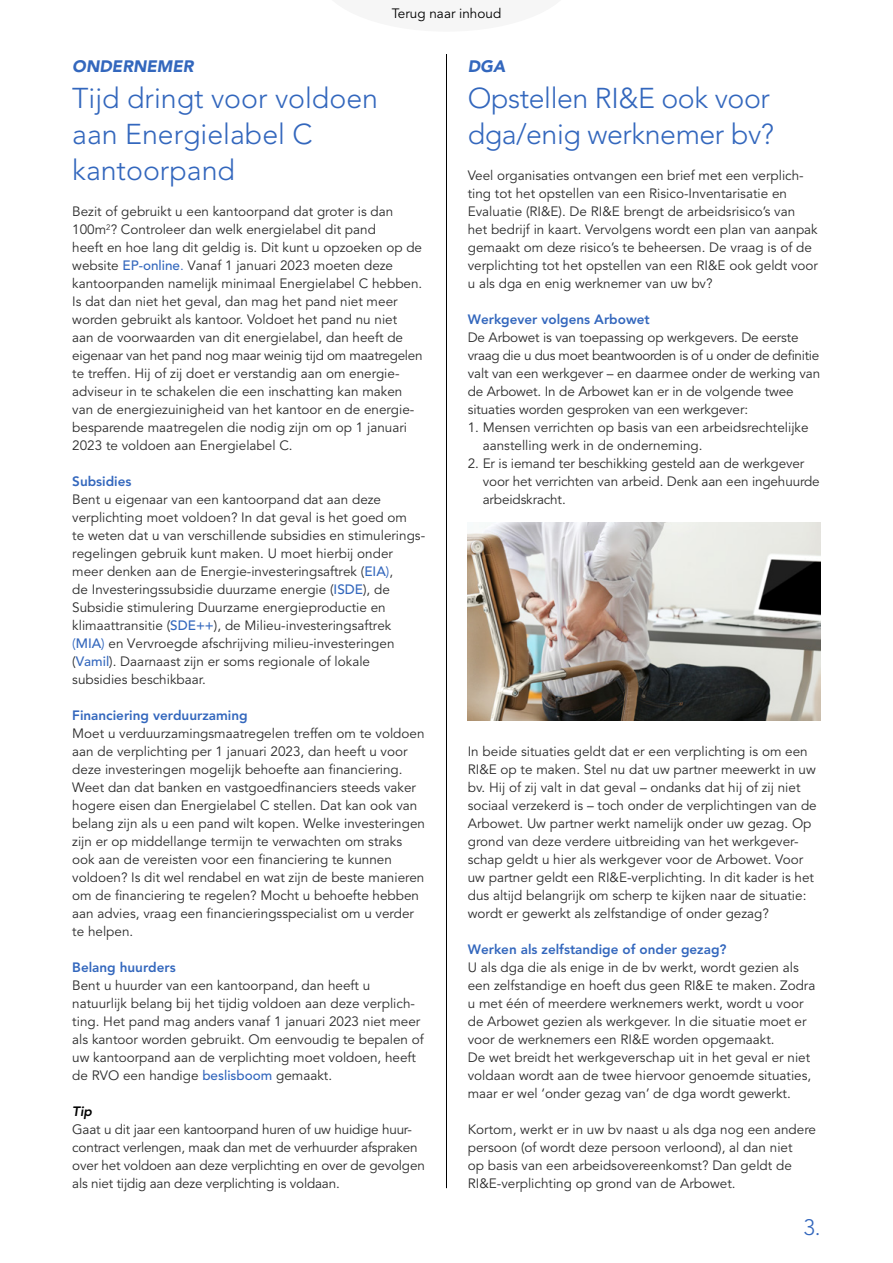
<style>
.page{position:relative;width:893px;height:1263px;background:#fff}
.page>*{position:absolute;margin:0;border:0;box-sizing:border-box;transform-origin:0 0}
.t1{font:300 28.5px/36px "Avenir LT";color:#3367bd}
.t2{font:300 22.2px "Avenir LT";color:#3367bd}
.t3{font:italic 900 16.5px "Avenir LT";color:#3367bd}
.t4{font:13.5px/18px "Avenir LT";color:#2c2c2c}
.t5{font:800 13.5px "Avenir LT";color:#3367bd}
.t6{font:13.5px "Avenir LT";color:#000}
.t7{font:italic 800 13.5px "Avenir LT";color:#000}
.s1{font-weight:500;color:#3367bd}
.s2{color:#3367bd}
</style>
<div class="page">
<hr style="left:446px;top:54px;width:1px;height:1134px;background:#000">
<img style="left:468px;top:522px;width:353px;height:198px">
<p class="t6" style="left:392px;top:5px;width:111px">Terug naar inhoud</p>
<p class="t3" style="left:72px;top:56px;width:123px">ONDERNEMER</p>
<h1 class="t1" style="left:72px;top:80px;width:307px">Tijd dringt voor voldoen aan Energielabel C kantoorpand</h1>
<p class="t4" style="left:72px;top:203px;width:352px">Bezit of gebruikt u een kantoorpand dat groter is dan 100m<sup>2</sup>? Controleer dan welk energielabel dit pand<br>heeft en hoe lang dit geldig is. Dit kunt u opzoeken op de website <span class="s1">EP-online</span><span class="s2">.</span> Vanaf 1 januari 2023 moeten deze kantoorpanden namelijk minimaal Energielabel C hebben.<br>Is dat dan niet het geval, dan mag het pand niet meer worden gebruikt als kantoor. Voldoet het pand nu niet<br>aan de voorwaarden van dit energielabel, dan heeft de eigenaar van het pand nog maar weinig tijd om maatregelen te treffen. Hij of zij doet er verstandig aan om energie&shy;adviseur in te schakelen die een inschatting kan maken van de energiezuinigheid van het kantoor en de energie&shy;besparende maatregelen die nodig zijn om op 1 januari 2023 te voldoen aan Energielabel C.</p>
<p class="t5" style="left:72px;top:473px;width:61px">Subsidies</p>
<p class="t4" style="left:72px;top:491px;width:354px">Bent u eigenaar van een kantoorpand dat aan deze verplichting moet voldoen? In dat geval is het goed om<br>te weten dat u van verschillende subsidies en stimulerings&shy;regelingen gebruik kunt maken. U moet hierbij onder meer denken aan de Energie-investeringsaftrek (<span class="s1">EIA</span><span class="s2">)</span>,<br>de Investeringssubsidie duurzame energie (<span class="s1">ISDE</span>), de Subsidie stimulering Duurzame energieproductie en klimaattransitie (<span class="s1">SDE++</span>), de Milieu-investeringsaftrek <span class="s2">(</span><span class="s1">MIA</span><span class="s2">)</span> en Vervroegde afschrijving milieu-investeringen (<span class="s1">Vamil</span>). Daarnaast zijn er soms regionale of lokale subsidies beschikbaar.</p>
<p class="t5" style="left:72px;top:707px;width:177px">Financiering verduurzaming</p>
<p class="t4" style="left:72px;top:725px;width:354px">Moet u verduurzamingsmaatregelen treffen om te voldoen aan de verplichting per 1 januari 2023, dan heeft u voor deze investeringen mogelijk behoefte aan financiering.<br>Weet dan dat banken en vastgoedfinanciers steeds vaker hogere eisen dan Energielabel C stellen. Dat kan ook van belang zijn als u een pand wilt kopen. Welke investeringen zijn er op middellange termijn te verwachten om straks ook aan de vereisten voor een financiering te kunnen voldoen? Is dit wel rendabel en wat zijn de beste manieren om de financiering te regelen? Mocht u behoefte hebben aan advies, vraag een financieringsspecialist om u verder te helpen.</p>
<p class="t5" style="left:72px;top:959px;width:105px">Belang huurders</p>
<p class="t4" style="left:72px;top:977px;width:353px">Bent u huurder van een kantoorpand, dan heeft u natuurlijk belang bij het tijdig voldoen aan deze verplich&shy;ting. Het pand mag anders vanaf 1 januari 2023 niet meer als kantoor worden gebruikt. Om eenvoudig te bepalen of uw kantoorpand aan de verplichting moet voldoen, heeft de RVO een handige <span class="s1">beslisboom</span> gemaakt.</p>
<p class="t7" style="left:72px;top:1103px;width:21px">Tip</p>
<p class="t4" style="left:72px;top:1121px;width:354px">Gaat u dit jaar een kantoorpand huren of uw huidige huur&shy;contract verlengen, maak dan met de verhuurder afspraken over het voldoen aan deze verplichting en over de gevolgen als niet tijdig aan deze verplichting is voldaan.</p>
<p class="t3" style="left:468px;top:56px;width:39px">DGA</p>
<h1 class="t1" style="left:468px;top:80px;width:308px">Opstellen RI&amp;E ook voor dga/enig werknemer bv?</h1>
<p class="t4" style="left:468px;top:167px;width:352px">Veel organisaties ontvangen een brief met een verplich&shy;ting tot het opstellen van een Risico-Inventarisatie en Evaluatie (RI&amp;E). De RI&amp;E brengt de arbeidsrisico’s van het bedrijf in kaart. Vervolgens wordt een plan van aanpak gemaakt om deze risico’s te beheersen. De vraag is of de verplichting tot het opstellen van een RI&amp;E ook geldt voor</p>
<p class="t4" style="left:468px;top:275px;width:246px">u als dga en enig werknemer van uw bv?</p>
<p class="t5" style="left:468px;top:311px;width:183px">Werkgever volgens Arbowet</p>
<p class="t4" style="left:468px;top:329px;width:354px">De Arbowet is van toepassing op werkgevers. De eerste vraag die u dus moet beantwoorden is of u onder de definitie valt van een werkgever – en daarmee onder de werking van de Arbowet. In de Arbowet kan er in de volgende twee situaties worden gesproken van een werkgever:</p>
<p class="t4" style="left:483px;top:419px;width:327px;text-indent:-15px">1. Mensen verrichten op basis van een arbeidsrechtelijke aanstelling werk in de onderneming.</p>
<p class="t4" style="left:483px;top:455px;width:339px;text-indent:-15px">2. Er is iemand ter beschikking gesteld aan de werkgever voor het verrichten van arbeid. Denk aan een ingehuurde arbeidskracht.</p>
<p class="t4" style="left:468px;top:743px;width:351px">In beide situaties geldt dat er een verplichting is om een RI&amp;E op te maken. Stel nu dat uw partner meewerkt in uw bv. Hij of zij valt in dat geval – ondanks dat hij of zij niet sociaal verzekerd is – toch onder de verplichtingen van de Arbowet. Uw partner werkt namelijk onder uw gezag. Op grond van deze verdere uitbreiding van het werkgever&shy;schap geldt u hier als werkgever voor de Arbowet. Voor uw partner geldt een RI&amp;E-verplichting. In dit kader is het dus altijd belangrijk om scherp te kijken naar de situatie: wordt er gewerkt als zelfstandige of onder gezag?</p>
<p class="t5" style="left:468px;top:941px;width:260px">Werken als zelfstandige of onder gezag?</p>
<p class="t4" style="left:468px;top:959px;width:349px">U als dga die als enige in de bv werkt, wordt gezien als een zelfstandige en hoeft dus geen RI&amp;E te maken. Zodra u met één of meerdere werknemers werkt, wordt u voor de Arbowet gezien als werkgever. In die situatie moet er voor de werknemers een RI&amp;E worden opgemaakt.<br>De wet breidt het werkgeverschap uit in het geval er niet voldaan wordt aan de twee hiervoor genoemde situaties, maar er wel ‘onder gezag van’ de dga wordt gewerkt.</p>
<p class="t4" style="left:468px;top:1121px;width:350px">Kortom, werkt er in uw bv naast u als dga nog een andere persoon (of wordt deze persoon verloond), al dan niet<br>op basis van een arbeidsovereenkomst? Dan geldt de RI&amp;E-verplichting op grond van de Arbowet.</p>
<h2 class="t2" style="left:803px;top:1214px;width:19px">3.</h2>
</div>
